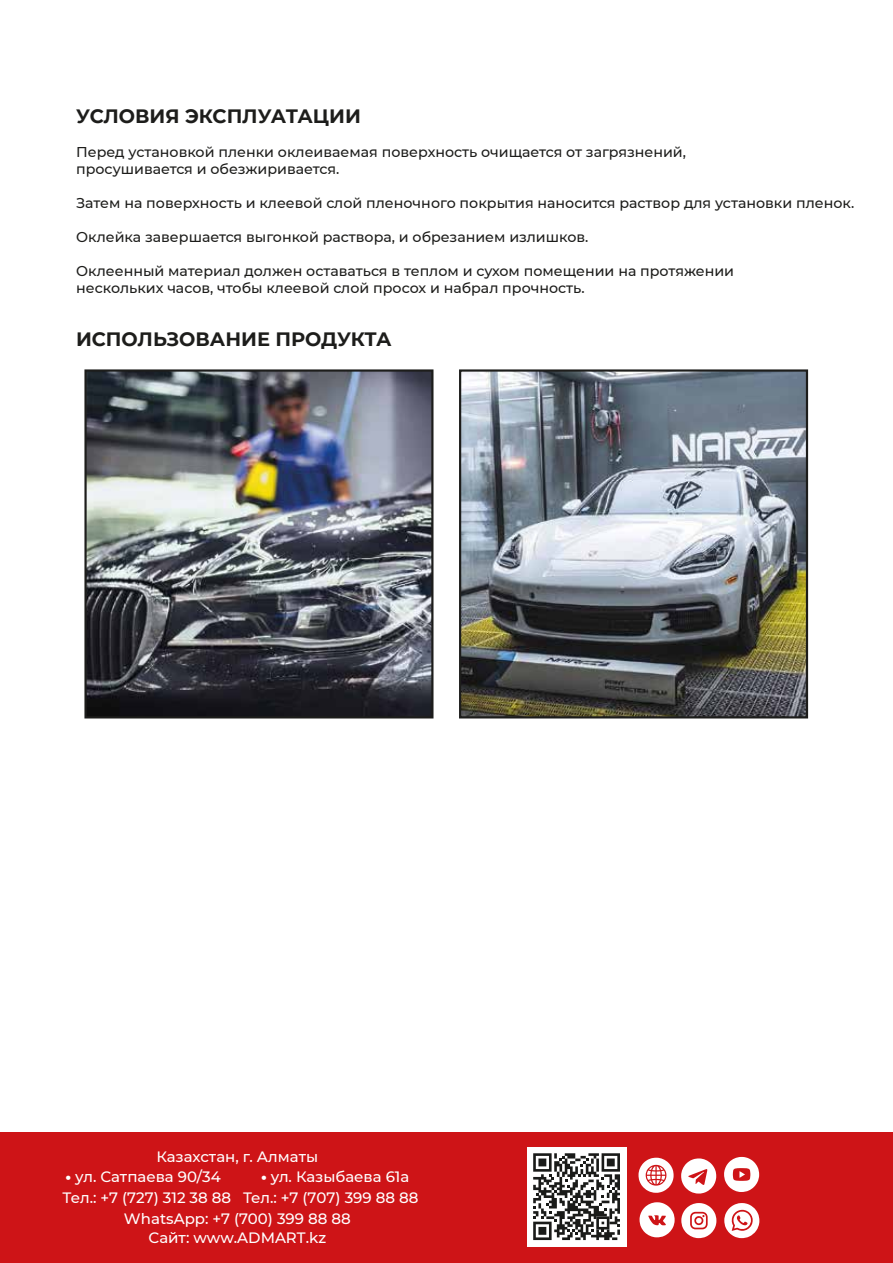
<style>
.page{position:relative;width:893px;height:1263px;background:#fff}
.page>*{position:absolute;margin:0;border:0;box-sizing:border-box;transform-origin:0 0}
.t1{font:700 19.35px "Montserrat";color:#1d1d1b}
.t2{font:500 15px "Montserrat";color:#fff}
.t3{font:500 14.25px/17.1px "Montserrat";color:#1d1d1b}
.s1{font-weight:800}
</style>
<div class="page">
<img style="left:87px;top:372px;width:343px;height:343px">
<div style="left:84px;top:369px;width:349px;height:349px;border:2px solid #1d1d1b"></div>
<img style="left:462px;top:372px;width:343px;height:343px">
<div style="left:459px;top:369px;width:349px;height:349px;border:2px solid #1d1d1b"></div>
<div style="left:0;top:1133px;width:893px;height:130px;background:#ce1417"></div>
<div style="left:0;top:1132px;width:893px;height:131px;border:1px solid #ce1417"></div>
<div style="left:527px;top:1147px;width:100px;height:99px;background:#fff"></div>
<svg style="left:533px;top:1153px;width:87px;height:87px"></svg>
<svg style="left:681px;top:1203px;width:35px;height:35px"></svg>
<svg style="left:724px;top:1157px;width:35px;height:35px"></svg>
<svg style="left:681px;top:1158px;width:35px;height:35px"></svg>
<svg style="left:640px;top:1202px;width:35px;height:35px"></svg>
<svg style="left:638px;top:1158px;width:36px;height:35px"></svg>
<svg style="left:724px;top:1203px;width:35px;height:35px"></svg>
<h1 class="t1" style="left:76px;top:102px;width:286px">УСЛОВИЯ ЭКСПЛУАТАЦИИ</h1>
<p class="t3" style="left:76px;top:143px;width:611px">Перед установкой пленки оклеиваемая поверхность очищается от загрязнений, просушивается и обезжиривается.</p>
<p class="t3" style="left:76px;top:194px;width:780px">Затем на поверхность и клеевой слой пленочного покрытия наносится раствор для установки пленок.</p>
<p class="t3" style="left:76px;top:228px;width:514px">Оклейка завершается выгонкой раствора, и обрезанием излишков.</p>
<p class="t3" style="left:76px;top:262px;width:659px">Оклеенный материал должен оставаться в теплом и сухом помещении на протяжении нескольких часов, чтобы клеевой слой просох и набрал прочность.</p>
<h1 class="t1" style="left:76px;top:325px;width:317px">ИСПОЛЬЗОВАНИЕ ПРОДУКТА</h1>
<p class="t2" style="left:157px;top:1146px;width:163px">Казахстан, г. Алматы</p>
<p class="t2" style="left:65px;top:1166px;width:157px"><span class="s1">•</span> ул. Сатпаева 90/34</p>
<p class="t2" style="left:261px;top:1166px;width:150px"><span class="s1">•</span> ул. Казыбаева 61а</p>
<p class="t2" style="left:63px;top:1187px;width:357px">Тел.: +7 (727) 312 38 88 Тел.: +7 (707) 399 88 88</p>
<p class="t2" style="left:124px;top:1208px;width:228px">WhatsApp: +7 (700) 399 88 88</p>
<p class="t2" style="left:149px;top:1227px;width:179px">Сайт: www.ADMART.kz</p>
</div>
